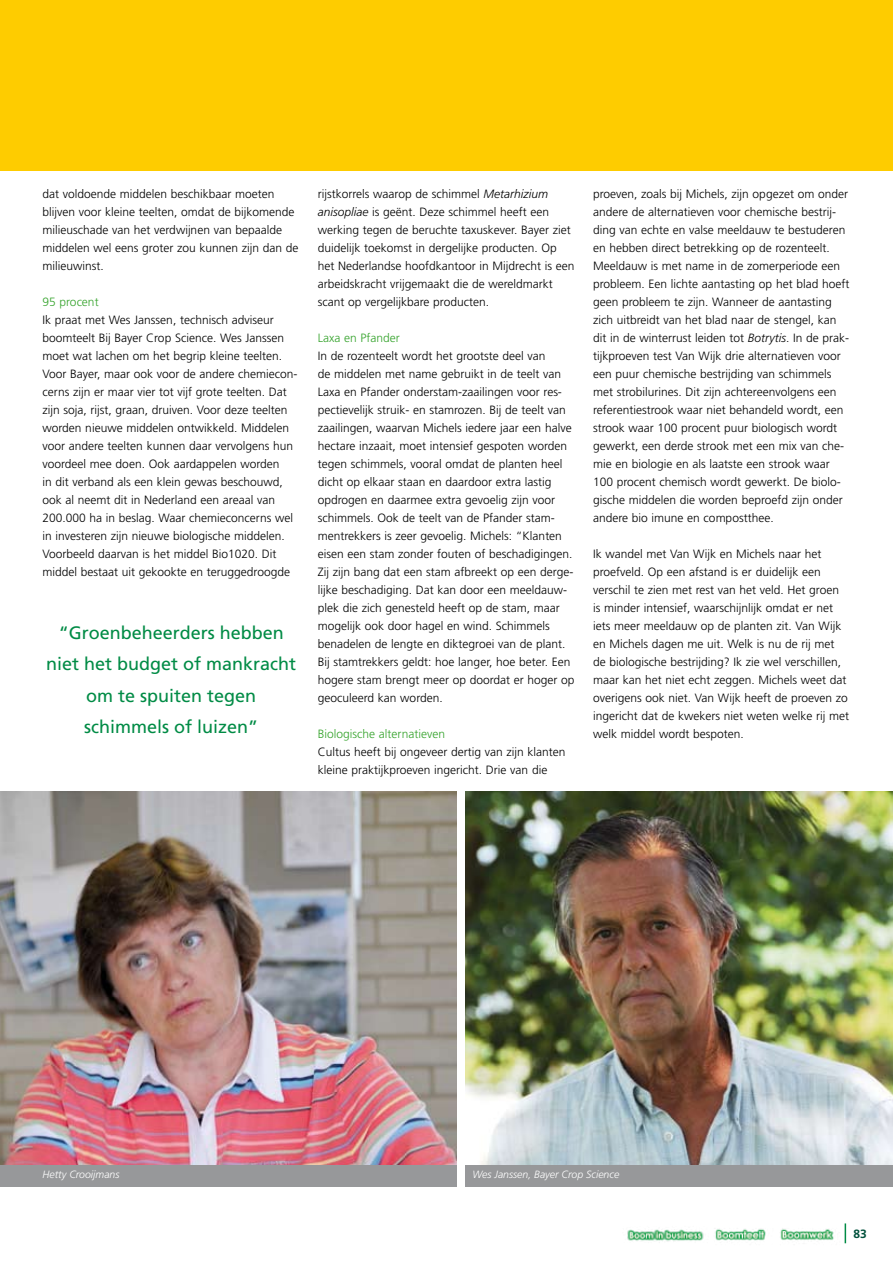
<style>
.page{position:relative;width:893px;height:1263px;background:#fff}
.page>*{position:absolute;margin:0;border:0;box-sizing:border-box;transform-origin:0 0}
.t1{font:18px/31.5px "Frutiger";color:#008b45;text-align:center}
.t2{font:300 12px/18px "Frutiger";color:#000}
.t3{font:300 12px "Frutiger";color:#35a32c}
.t4{font:700 12px "Frutiger";color:#00513c}
.t5{font:italic 300 10.5px "Frutiger";color:#fff}
.s1{font-style:italic}
</style>
<div class="page">
<img style="left:627px;top:1229px;width:77px;height:13px">
<img style="left:715px;top:1229px;width:51px;height:12px">
<img style="left:780px;top:1223px;width:66px;height:21px">
<div style="left:0;top:0;width:893px;height:171px;background:#fecc00"></div>
<img style="left:0;top:792px;width:457px;height:373px">
<img style="left:465px;top:792px;width:428px;height:373px">
<div style="left:0;top:1165px;width:457px;height:22px;background:#97989a"></div>
<div style="left:465px;top:1165px;width:428px;height:22px;background:#97989a"></div>
<p class="t2" style="left:43px;top:185px;width:257px">dat voldoende middelen beschikbaar moeten blijven voor kleine teelten, omdat de bijkomende milieuschade van het verdwijnen van bepaalde middelen wel eens groter zou kunnen zijn dan de milieuwinst.</p>
<p class="t3" style="left:43px;top:295px;width:58px">95 procent</p>
<p class="t2" style="left:43px;top:311px;width:257px">Ik praat met Wes Janssen, technisch adviseur boomteelt Bij Bayer Crop Science. Wes Janssen moet wat lachen om het begrip kleine teelten.<br>Voor Bayer, maar ook voor de andere chemiecon&shy;cerns zijn er maar vier tot vijf grote teelten. Dat zijn soja, rijst, graan, druiven. Voor deze teelten worden nieuwe middelen ontwikkeld. Middelen voor andere teelten kunnen daar vervolgens hun voordeel mee doen. Ook aardappelen worden<br>in dit verband als een klein gewas beschouwd, ook al neemt dit in Nederland een areaal van 200.000 ha in beslag. Waar chemieconcerns wel in investeren zijn nieuwe biologische middelen.<br>Voorbeeld daarvan is het middel Bio1020. Dit middel bestaat uit gekookte en teruggedroogde</p>
<h1 class="t1" style="left:46px;top:616px;width:252px">“Groenbeheerders hebben niet het budget of mankracht om te spuiten tegen schimmels of luizen”</h1>
<p class="t2" style="left:318px;top:185px;width:258px">rijstkorrels waarop de schimmel <span class="s1">Metarhizium anisopliae</span> is geënt. Deze schimmel heeft een werking tegen de beruchte taxuskever. Bayer ziet duidelijk toekomst in dergelijke producten. Op het Nederlandse hoofdkantoor in Mijdrecht is een arbeidskracht vrijgemaakt die de wereldmarkt scant op vergelijkbare producten.</p>
<p class="t3" style="left:318px;top:331px;width:84px">Laxa en Pfander</p>
<p class="t2" style="left:318px;top:347px;width:258px">In de rozenteelt wordt het grootste deel van<br>de middelen met name gebruikt in de teelt van Laxa en Pfander onderstam-zaailingen voor res&shy;pectievelijk struik- en stamrozen. Bij de teelt van zaailingen, waarvan Michels iedere jaar een halve hectare inzaait, moet intensief gespoten worden tegen schimmels, vooral omdat de planten heel dicht op elkaar staan en daardoor extra lastig opdrogen en daarmee extra gevoelig zijn voor schimmels. Ook de teelt van de Pfander stam&shy;mentrekkers is zeer gevoelig. Michels: “Klanten eisen een stam zonder fouten of beschadigingen.<br>Zij zijn bang dat een stam afbreekt op een derge&shy;lijke beschadiging. Dat kan door een meeldauw&shy;plek die zich genesteld heeft op de stam, maar mogelijk ook door hagel en wind. Schimmels benadelen de lengte en diktegroei van de plant.<br>Bij stamtrekkers geldt: hoe langer, hoe beter. Een hogere stam brengt meer op doordat er hoger op geoculeerd kan worden.</p>
<p class="t3" style="left:318px;top:727px;width:129px">Biologische alternatieven</p>
<p class="t2" style="left:318px;top:743px;width:249px">Cultus heeft bij ongeveer dertig van zijn klanten kleine praktijkproeven ingericht. Drie van die</p>
<p class="t2" style="left:593px;top:185px;width:258px">proeven, zoals bij Michels, zijn opgezet om onder andere de alternatieven voor chemische bestrij&shy;ding van echte en valse meeldauw te bestuderen en hebben direct betrekking op de rozenteelt.<br>Meeldauw is met name in de zomerperiode een probleem. Een lichte aantasting op het blad hoeft geen probleem te zijn. Wanneer de aantasting zich uitbreidt van het blad naar de stengel, kan dit in de winterrust leiden tot <span class="s1">Botrytis</span>. In de prak&shy;tijkproeven test Van Wijk drie alternatieven voor een puur chemische bestrijding van schimmels met strobilurines. Dit zijn achtereenvolgens een referentiestrook waar niet behandeld wordt, een strook waar 100 procent puur biologisch wordt gewerkt, een derde strook met een mix van che&shy;mie en biologie en als laatste een strook waar 100 procent chemisch wordt gewerkt. De biolo&shy;gische middelen die worden beproefd zijn onder andere bio imune en compostthee.</p>
<p class="t2" style="left:593px;top:545px;width:258px">Ik wandel met Van Wijk en Michels naar het proefveld. Op een afstand is er duidelijk een verschil te zien met rest van het veld. Het groen is minder intensief, waarschijnlijk omdat er net iets meer meeldauw op de planten zit. Van Wijk en Michels dagen me uit. Welk is nu de rij met de biologische bestrijding? Ik zie wel verschillen, maar kan het niet echt zeggen. Michels weet dat overigens ook niet. Van Wijk heeft de proeven zo ingericht dat de kwekers niet weten welke rij met welk middel wordt bespoten.</p>
<p class="t5" style="left:43px;top:1168px;width:78px">Hetty Crooijmans</p>
<p class="t5" style="left:472px;top:1168px;width:148px">Wes Janssen, Bayer Crop Science</p>
<p class="t4" style="left:853px;top:1227px;width:15px">83</p>
</div>
